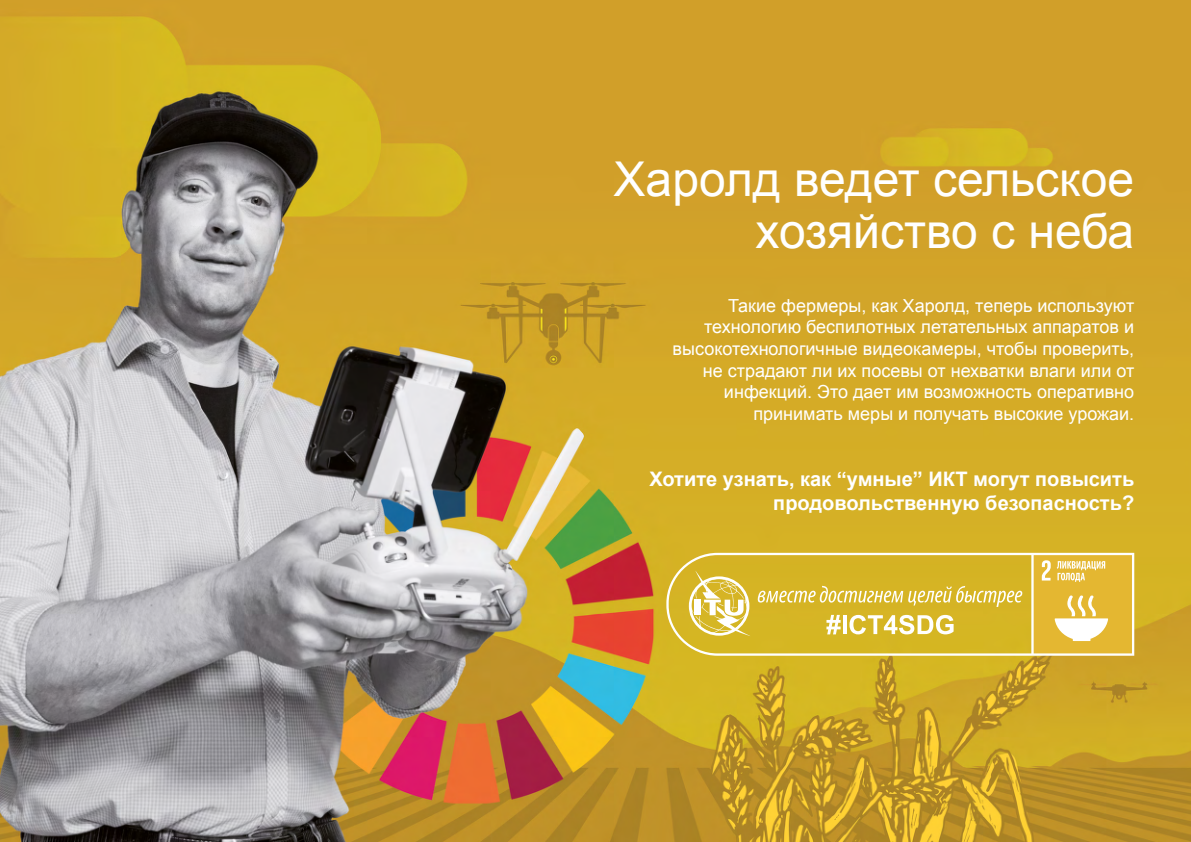
<style>
.page{position:relative;width:1191px;height:842px;background:#fff}
.page>*{position:absolute;margin:0;border:0;box-sizing:border-box;transform-origin:0 0}
.SDGs-title-right{font:48px/52px "Arial";color:#fff;text-align:right}
.SDGs-slogan-right{font:700 20px/24px "Arial";color:#fff;text-align:right}
.SDGs-text-right{font:18px/21.6px "Arial";color:#fff;text-align:right}
</style>
<div class="page">
<img style="left:0;top:0;width:1191px;height:842px">
<svg style="left:666px;top:553px;width:468px;height:103px;background:#dec047"></svg>
<p class="SDGs-title-right" style="left:613px;top:153px;width:522px">Харолд ведет сельское хозяйство с неба</p>
<p class="SDGs-text-right" style="left:672px;top:295px;width:463px">Такие фермеры, как Харолд, теперь используют технологию беспилотных летательных аппаратов и высокотехнологичные видеокамеры, чтобы проверить, не страдают ли их посевы от нехватки влаги или от инфекций. Это дает им возможность оперативно принимать меры и получать высокие урожаи.</p>
<p class="SDGs-slogan-right" style="left:649px;top:468px;width:486px">Хотите узнать, как “умные” ИКТ могут повысить продовольственную безопасность?</p>
</div>
